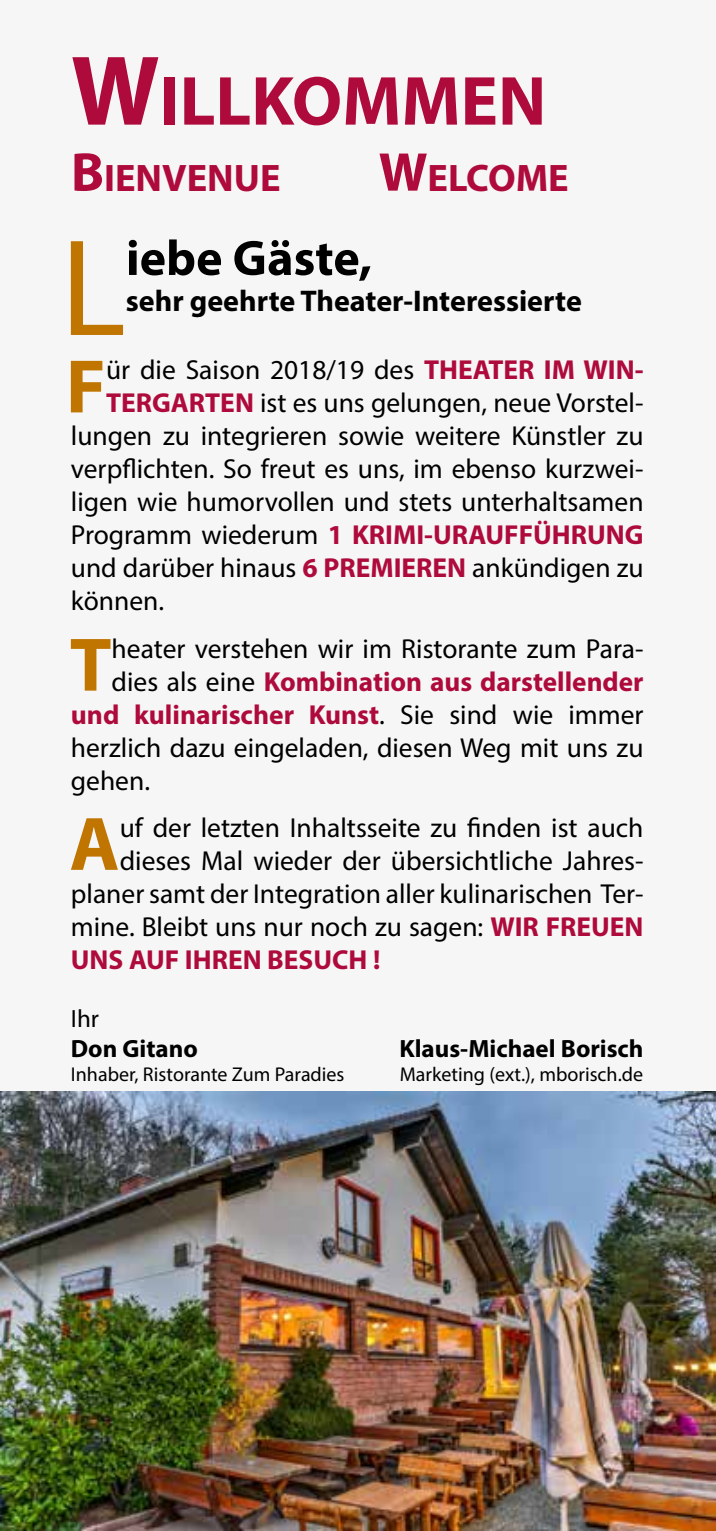
<style>
.page{position:relative;width:716px;height:1531px;background:#fff}
.page>*{position:absolute;margin:0;border:0;box-sizing:border-box;transform-origin:0 0}
.t1{font:139px "Myriad Pro";color:#bf7500}
.t2{font:700 76.5px "Myriad Pro";color:#bf7500}
.t3{font:700 70px "Myriad Pro";color:#ae0a3b}
.t4{font:700 50px "Myriad Pro";color:#000}
.t5{font:700 38.5px "Myriad Pro";color:#ae0a3b}
.t6{font:700 30px "Myriad Pro";color:#000}
.t7{font:27.5px "Myriad Pro";color:#000}
.t8{font:700 27.5px "Myriad Pro";color:#ae0a3b}
.t9{font:700 25px "Myriad Pro";color:#000}
.t10{font:25px "Myriad Pro";color:#000}
.t11{font:20px "Myriad Pro";color:#000}
.s1{font-size:100px}
.s2{font-size:55px}
.s3{font-weight:700;color:#ae0a3b}
.s4{font-weight:400;color:#000}
</style>
<div class="page">
<img style="left:0;top:1091px;width:716px;height:440px">
<h3 class="t3" style="left:71px;top:55px;width:477px"><span class="s1">W</span>ILLKOMMEN</h3>
<h3 class="t5" style="left:71px;top:153px;width:211px"><span class="s2">B</span>IENVENUE</h3>
<h3 class="t5" style="left:379px;top:153px;width:192px"><span class="s2">W</span>ELCOME</h3>
<h1 class="t1" style="left:60px;top:203px;width:67px">L</h1>
<h3 class="t4" style="left:126px;top:225px;width:247px">iebe Gäste,</h3>
<p class="t6" style="left:126px;top:281px;width:457px">sehr geehrte Theater-Interessierte</p>
<h2 class="t2" style="left:66px;top:337px;width:42px">F</h2>
<p class="t7" style="left:106px;top:353px;width:539px">ür die Saison 2018/19 des <span class="s3">THEATER IM WIN-</span></p>
<p class="t7" style="left:106px;top:386px;width:539px"><span class="s3">TERGARTEN</span> ist es uns gelungen, neue Vorstel-</p>
<p class="t7" style="left:71px;top:419px;width:574px">lungen zu integrieren sowie weitere Künstler zu</p>
<p class="t7" style="left:71px;top:452px;width:574px">verpflichten. So freut es uns, im ebenso kurzwei-</p>
<p class="t7" style="left:71px;top:485px;width:574px">ligen wie humorvollen und stets unterhaltsamen</p>
<p class="t8" style="left:71px;top:517px;width:574px"><span class="s4">Programm wiederum</span> 1 KRIMI-URAUFFÜHRUNG</p>
<p class="t7" style="left:71px;top:551px;width:574px">und darüber hinaus <span class="s3">6 PREMIEREN</span> ankündigen zu</p>
<p class="t7" style="left:71px;top:584px;width:95px">können.</p>
<h2 class="t2" style="left:70px;top:615px;width:43px">T</h2>
<p class="t7" style="left:112px;top:631px;width:533px">heater verstehen wir im Ristorante zum Para-</p>
<p class="t8" style="left:112px;top:663px;width:533px"><span class="s4">dies als eine</span> Kombination aus darstellender</p>
<p class="t8" style="left:71px;top:696px;width:574px">und kulinarischer Kunst<span class="s4">. Sie sind wie immer</span></p>
<p class="t7" style="left:71px;top:730px;width:574px">herzlich dazu eingeladen, diesen Weg mit uns zu</p>
<p class="t7" style="left:71px;top:763px;width:81px">gehen.</p>
<h2 class="t2" style="left:70px;top:794px;width:52px">A</h2>
<p class="t7" style="left:120px;top:811px;width:525px">uf der letzten Inhaltsseite zu finden ist auch</p>
<p class="t7" style="left:120px;top:844px;width:525px">dieses Mal wieder der übersichtliche Jahres-</p>
<p class="t7" style="left:71px;top:877px;width:574px">planer samt der Integration aller kulinarischen Ter-</p>
<p class="t7" style="left:71px;top:910px;width:574px">mine. Bleibt uns nur noch zu sagen: <span class="s3">WIR FREUEN</span></p>
<p class="t8" style="left:71px;top:941px;width:311px">UNS AUF IHREN BESUCH !</p>
<p class="t10" style="left:71px;top:1003px;width:30px">Ihr</p>
<p class="t9" style="left:71px;top:1032px;width:128px">Don Gitano</p>
<p class="t9" style="left:399px;top:1032px;width:246px">Klaus-Michael Borisch</p>
<p class="t11" style="left:71px;top:1062px;width:275px">Inhaber, Ristorante Zum Paradies</p>
<p class="t11" style="left:400px;top:1062px;width:245px">Marketing (ext.), mborisch.de</p>
</div>
